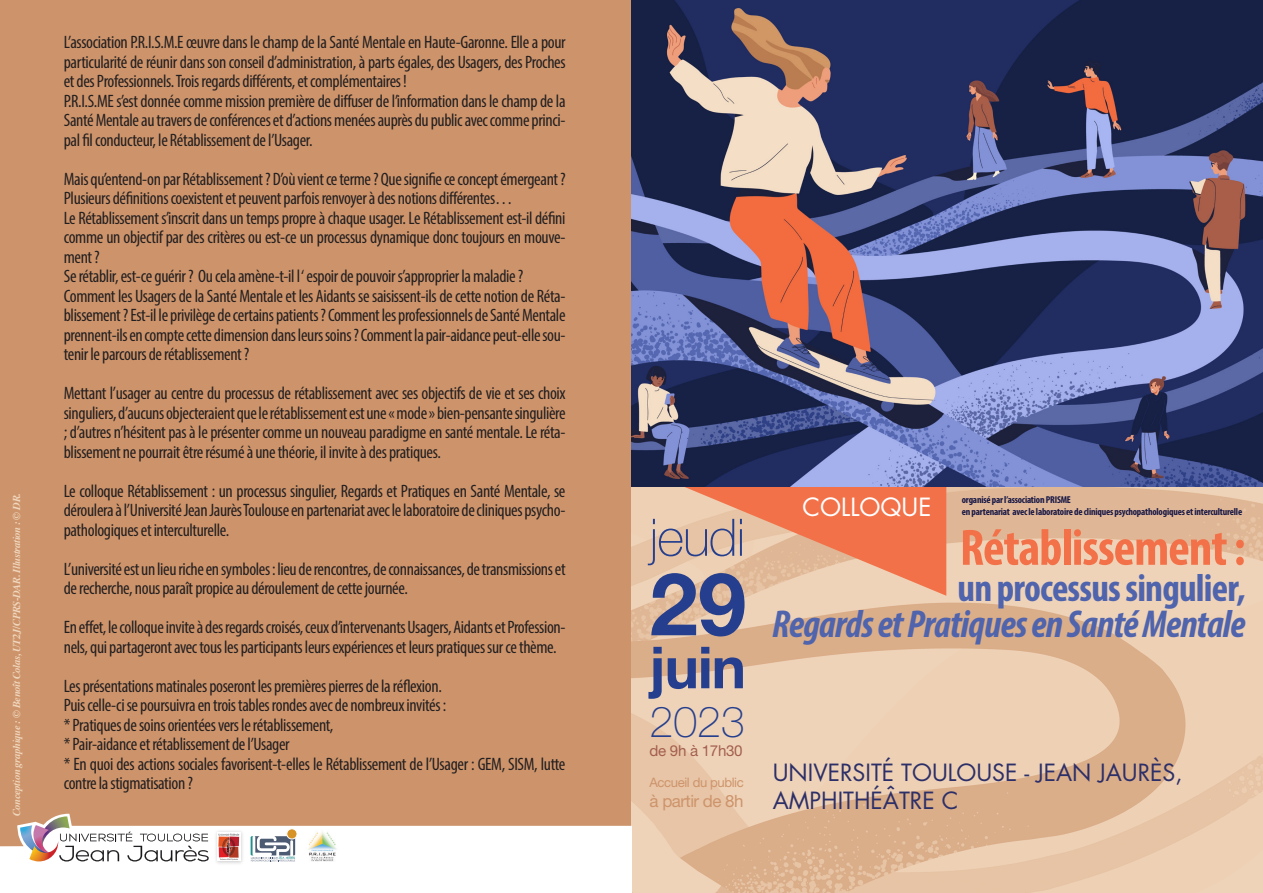
<style>
.page{position:relative;width:1263px;height:893px;background:#fff}
.page>*{position:absolute;margin:0;border:0;box-sizing:border-box;transform-origin:0 0}
.t1{font:700 87px "Helvetica Neue";color:#253f8e}
.t2{font:700 58.05px "Helvetica Neue";color:#253f8e}
.t3{font:100 51.75px "Helvetica Neue";letter-spacing:-.02em;color:#253f8e}
.t4{font:700 condensed 51.6px "Myriad Pro";letter-spacing:-.02em;color:#f37149}
.t5{font:100 42.9px "Helvetica Neue";color:#253f8e}
.t6{font:italic 700 condensed 39px "Myriad Pro";letter-spacing:-.02em;color:#4f64ac}
.t7{font:700 condensed 39px "Myriad Pro";letter-spacing:-.02em;color:#4f64ac}
.t8{font:24.45px "Futura";color:#fff}
.t9{font:23.1px "Futura";color:#2c2f68}
.t10{font:condensed 18px/19.5px "Myriad Pro";letter-spacing:-.02em;color:#231f20;text-align:justify}
.t11{font:16.95px "Helvetica Neue";letter-spacing:-.03em;color:#cd946b}
.t12{font:15.15px "Helvetica Neue";letter-spacing:-.02em;color:#a35f4f}
.t13{font:13.05px "Helvetica Neue";letter-spacing:-.03em;color:#cd946b}
.t14{font:italic 700 10.5px "Times";letter-spacing:-.03em;color:#f0d7be}
.t15{font:700 condensed 10.05px "Myriad Pro";letter-spacing:-.02em;color:#181846}
</style>
<div class="page">
<img style="left:631px;top:487px;width:632px;height:406px">
<svg style="left:631px;top:487px;width:315px;height:109px"></svg>
<img style="left:631px;top:0;width:632px;height:487px">
<div style="left:0;top:0;width:631px;height:893px;background:#cd946b"></div>
<svg style="left:0;top:813px;width:631px;height:80px"></svg>
<img style="left:305px;top:829px;width:35px;height:33px">
<p class="t14" style="left:10px;top:816px;width:325px;rotate:-90deg">Conception graphique : © Benoît Colas, UT2J/CPRS-DAR. Illustration : © DR.</p>
<p class="t10" style="left:64px;top:32px;width:503px">L’association P.R.I.S.M.E œuvre dans le champ de la Santé Mentale en Haute-Garonne. Elle a pour particularité de réunir dans son conseil d’administration, à parts égales, des Usagers, des Proches et des Professionnels. Trois regards différents, et complémentaires !</p>
<p class="t10" style="left:64px;top:91px;width:503px">P.R.I.S.ME s’est donnée comme mission première de diffuser de l’information dans le champ de la Santé Mentale au travers de conférences et d’actions menées auprès du public avec comme princi&shy;pal fil conducteur, le Rétablissement de l’Usager.</p>
<p class="t10" style="left:64px;top:169px;width:503px">Mais qu’entend-on par Rétablissement ? D’où vient ce terme ? Que signifie ce concept émergeant ?<br>Plusieurs définitions coexistent et peuvent parfois renvoyer à des notions différentes…</p>
<p class="t10" style="left:64px;top:208px;width:503px">Le Rétablissement s’inscrit dans un temps propre à chaque usager. Le Rétablissement est-il défini comme un objectif par des critères ou est-ce un processus dynamique donc toujours en mouve&shy;ment ?</p>
<p class="t10" style="left:64px;top:266px;width:461px">Se rétablir, est-ce guérir ? Ou cela amène-t-il l ‘ espoir de pouvoir s’approprier la maladie ?</p>
<p class="t10" style="left:64px;top:286px;width:503px">Comment les Usagers de la Santé Mentale et les Aidants se saisissent-ils de cette notion de Réta&shy;blissement ? Est-il le privilège de certains patients ? Comment les professionnels de Santé Mentale prennent-ils en compte cette dimension dans leurs soins ? Comment la pair-aidance peut-elle sou&shy;tenir le parcours de rétablissement ?</p>
<p class="t10" style="left:64px;top:383px;width:503px">Mettant l’usager au centre du processus de rétablissement avec ses objectifs de vie et ses choix singuliers, d’aucuns objecteraient que le rétablissement est une « mode » bien-pensante singulière ; d’autres n’hésitent pas à le présenter comme un nouveau paradigme en santé mentale. Le réta&shy;blissement ne pourrait être résumé à une théorie, il invite à des pratiques.</p>
<p class="t10" style="left:64px;top:481px;width:503px">Le colloque Rétablissement : un processus singulier, Regards et Pratiques en Santé Mentale, se déroulera à l’Université Jean Jaurès Toulouse en partenariat avec le laboratoire de cliniques psycho&shy;pathologiques et interculturelle.</p>
<p class="t10" style="left:64px;top:559px;width:503px">L’université est un lieu riche en symboles : lieu de rencontres, de connaissances, de transmissions et de recherche, nous paraît propice au déroulement de cette journée.</p>
<p class="t10" style="left:64px;top:617px;width:503px">En effet, le colloque invite à des regards croisés, ceux d’intervenants Usagers, Aidants et Profession&shy;nels, qui partageront avec tous les participants leurs expériences et leurs pratiques sur ce thème.</p>
<p class="t10" style="left:64px;top:676px;width:380px">Les présentations matinales poseront les premières pierres de la réflexion.</p>
<p class="t10" style="left:64px;top:695px;width:384px">Puis celle-ci se poursuivra en trois tables rondes avec de nombreux invités :</p>
<p class="t10" style="left:64px;top:715px;width:271px">* Pratiques de soins orientées vers le rétablissement,</p>
<p class="t10" style="left:64px;top:734px;width:227px">* Pair-aidance et rétablissement de l’Usager</p>
<p class="t10" style="left:64px;top:754px;width:503px">* En quoi des actions sociales favorisent-t-elles le Rétablissement de l’Usager : GEM, SISM, lutte contre la stigmatisation ?</p>
<p class="t3" style="left:649px;top:509px;width:97px">jeudi</p>
<p class="t1" style="left:649px;top:550px;width:98px">29</p>
<p class="t2" style="left:649px;top:632px;width:98px">juin</p>
<p class="t5" style="left:649px;top:698px;width:97px">2023</p>
<p class="t12" style="left:649px;top:741px;width:95px">de 9h à 17h30</p>
<p class="t13" style="left:649px;top:775px;width:96px">Accueil du public</p>
<p class="t11" style="left:649px;top:791px;width:96px">à partir de 8h</p>
<p class="t8" style="left:803px;top:490px;width:130px">COLLOQUE</p>
<p class="t15" style="left:962px;top:493px;width:111px">organisé par l’association PRISME</p>
<p class="t15" style="left:962px;top:505px;width:282px">en partenariat avec le laboratoire de cliniques psychopathologiques et interculturelle</p>
<p class="t4" style="left:960px;top:515px;width:287px">Rétablissement :</p>
<p class="t7" style="left:957px;top:563px;width:289px">un processus singulier,</p>
<p class="t6" style="left:772px;top:599px;width:475px">Regards et Pratiques en Santé Mentale</p>
<p class="t9" style="left:773px;top:757px;width:411px">UNIVERSITÉ TOULOUSE - JEAN JAURÈS,</p>
<p class="t9" style="left:773px;top:785px;width:187px">AMPHITHÉÂTRE C</p>
</div>
